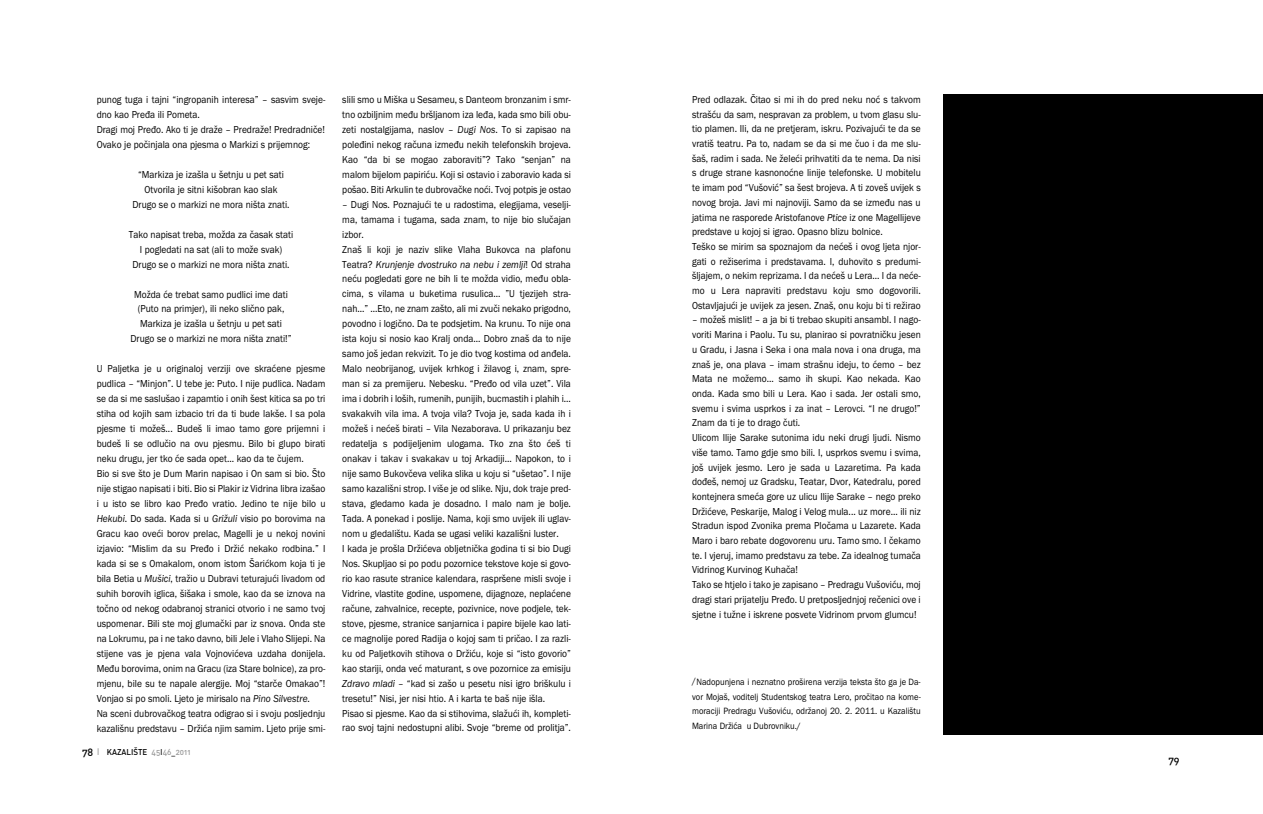
<style>
.page{position:relative;width:1263px;height:814px;background:#fff}
.page>*{position:absolute;margin:0;border:0;box-sizing:border-box;transform-origin:0 0}
.t1{font:10.5px/15px "Franklin Gothic";color:#000;scale:.9 1}
.t2{font:10.5px "DIN Medium Rounded";color:#000}
.t3{font:9.45px/14.7px "Franklin Gothic";color:#000;text-align:justify;scale:.9 1}
.t4{font:8.4px "DIN Medium Rounded";color:#000;scale:.95 1}
.s1{font-style:italic}
.s2{font-size:10.5px}
.s3{font-size:9.45px;color:#969696}
.s4{color:#999}
</style>
<div class="page">
<div style="left:944px;top:94px;width:319px;height:640px;background:#000"></div>
<p class="t1" style="left:97px;top:93px;width:256px">punog tuga i tajni “ingropanih interesa” – sasvim sveje&shy;dno kao Pređa ili Pometa.<br>Dragi moj Pređo. Ako ti je draže – Predraže! Predradniče!<br>Ovako je počinjala ona pjesma o Markizi s prijemnog:</p>
<p class="t1" style="left:132px;top:168px;width:176px;text-align:center">“Markiza je izašla u šetnju u pet sati<br>Otvorila je sitni kišobran kao slak<br>Drugo se o markizi ne mora ništa znati.</p>
<p class="t1" style="left:129px;top:227px;width:184px;text-align:center">Tako napisat treba, možda za časak stati<br>I pogledati na sat (ali to može svak)<br>Drugo se o markizi ne mora ništa znati.</p>
<p class="t1" style="left:130px;top:287px;width:181px;text-align:center">Možda će trebat samo pudlici ime dati (Puto na primjer), ili neko slično pak, Markiza je izašla u šetnju u pet sati Drugo se o markizi ne mora ništa znati!”</p>
<p class="t1" style="left:97px;top:362px;width:256px">U Paljetka je u originaloj verziji ove skraćene pjesme pudlica – “Minjon”. U tebe je: Puto. I nije pudlica. Nadam se da si me saslušao i zapamtio i onih šest kitica sa po tri stiha od kojih sam izbacio tri da ti bude lakše. I sa pola pjesme ti možeš... Budeš li imao tamo gore prijemni i budeš li se odlučio na ovu pjesmu. Bilo bi glupo birati neku drugu, jer tko će sada opet... kao da te čujem.<br>Bio si sve što je Dum Marin napisao i On sam si bio. Što nije stigao napisati i biti. Bio si Plakir iz Vidrina libra izašao i u isto se libro kao Pređo vratio. Jedino te nije bilo u <span class="s1">Hekubi</span>. Do sada. Kada si u <span class="s1">Grižuli</span> visio po borovima na Gracu kao oveći borov prelac, Magelli je u nekoj novini izjavio: “Mislim da su Pređo i Držić nekako rodbina.” I kada si se s Omakalom, onom istom Šarićkom koja ti je bila Betia u <span class="s1">Mušici</span>, tražio u Dubravi teturajući livadom od suhih borovih iglica, šišaka i smole, kao da se iznova na točno od nekog odabranoj stranici otvorio i ne samo tvoj uspomenar. Bili ste moj glumački par iz snova. Onda ste na Lokrumu, pa i ne tako davno, bili Jele i Vlaho Slijepi. Na stijene vas je pjena vala Vojnovićeva uzdaha donijela.<br>Među borovima, onim na Gracu (iza Stare bolnice), za pro&shy;mjenu, bile su te napale alergije. Moj “starče Omakao”!<br>Vonjao si po smoli. Ljeto je mirisalo na <span class="s1">Pino Silvestre</span>.<br>Na sceni dubrovačkog teatra odigrao si i svoju posljednju kazališnu predstavu – Držića njim samim. Ljeto prije smi-</p>
<p class="t4" style="left:82px;top:749px;width:116px"><span class="s2">78</span> <span class="s3">I</span> KAZALIŠTE <span class="s4">45</span>I<span class="s4">46</span>_<span class="s4">2011</span></p>
<p class="t1" style="left:342px;top:93px;width:256px;text-align:justify">slili smo u Miška u Sesameu, s Danteom bronzanim i smr&shy;tno ozbiljnim među bršljanom iza leđa, kada smo bili obu&shy;zeti nostalgijama, naslov – <span class="s1">Dugi Nos</span>. To si zapisao na poleđini nekog računa između nekih telefonskih brojeva.<br>Kao “da bi se mogao zaboraviti”? Tako “senjan” na malom bijelom papiriću. Koji si ostavio i zaboravio kada si pošao. Biti Arkulin te dubrovačke noći. Tvoj potpis je ostao</p>
<p class="t1" style="left:342px;top:197px;width:256px">– Dugi Nos. Poznajući te u radostima, elegijama, veselji&shy;ma, tamama i tugama, sada znam, to nije bio slučajan izbor.<br>Znaš li koji je naziv slike Vlaha Bukovca na plafonu Teatra? <span class="s1">Krunjenje dvostruko na nebu i zemlji</span>! Od straha neću pogledati gore ne bih li te možda vidio, među obla - cima, s vilama u buketima rusulica... ”U tjezijeh stra - nah...” ...Eto, ne znam zašto, ali mi zvuči nekako prigodno, povodno i logično. Da te podsjetim. Na krunu. To nije ona ista koju si nosio kao Kralj onda... Dobro znaš da to nije samo još jedan rekvizit. To je dio tvog kostima od anđela.<br>Malo neobrijanog, uvijek krhkog i žilavog i, znam, spre&shy;man si za premijeru. Nebesku. “Pređo od vila uzet”. Vila ima i dobrih i loših, rumenih, punijih, bucmastih i plahih i... svakakvih vila ima. A tvoja vila? Tvoja je, sada kada ih i možeš i nećeš birati – Vila Nezaborava. U prikazanju bez redatelja s podijeljenim ulogama. Tko zna što ćeš ti onakav i takav i svakakav u toj Arkadiji... Napokon, to i nije samo Bukovčeva velika slika u koju si “ušetao”. I nije samo kazališni strop. I više je od slike. Nju, dok traje pred&shy;stava, gledamo kada je dosadno. I malo nam je bolje.<br>Tada. A ponekad i poslije. Nama, koji smo uvijek ili uglav&shy;nom u gledalištu. Kada se ugasi veliki kazališni luster.<br>I kada je prošla Držićeva obljetnička godina ti si bio Dugi Nos. Skupljao si po podu pozornice tekstove koje si govo&shy;rio kao rasute stranice kalendara, raspršene misli svoje i Vidrine, vlastite godine, uspomene, dijagnoze, neplaćene račune, zahvalnice, recepte, pozivnice, nove podjele, tek&shy;stove, pjesme, stranice sanjarnica i papire bijele kao lati&shy;ce magnolije pored Radija o kojoj sam ti pričao. I za razli&shy;ku od Paljetkovih stihova o Držiću, koje si “isto govorio” kao stariji, onda već maturant, s ove pozornice za emisiju <span class="s1">Zdravo mladi</span> – “kad si zašo u pesetu nisi igro briškulu i tresetu!” Nisi, jer nisi htio. A i karta te baš nije išla.<br>Pisao si pjesme. Kao da si stihovima, slažući ih, kompleti&shy;rao svoj tajni nedostupni alibi. Svoje “breme od prolitja”.</p>
<p class="t1" style="left:692px;top:93px;width:256px">Pred odlazak. Čitao si mi ih do pred neku noć s takvom strašću da sam, nespravan za problem, u tvom glasu slu&shy;tio plamen. Ili, da ne pretjeram, iskru. Pozivajući te da se vratiš teatru. Pa to, nadam se da si me čuo i da me slu&shy;šaš, radim i sada. Ne želeći prihvatiti da te nema. Da nisi s druge strane kasnonoćne linije telefonske. U mobitelu te imam pod “Vušović” sa šest brojeva. A ti zoveš uvijek s novog broja. Javi mi najnoviji. Samo da se između nas u jatima ne rasporede Aristofanove <span class="s1">Ptice</span> iz one Magellijeve predstave u kojoj si igrao. Opasno blizu bolnice.<br>Teško se mirim sa spoznajom da nećeš i ovog ljeta njor&shy;gati o režiserima i predstavama. I, duhovito s predumi&shy;šljajem, o nekim reprizama. I da nećeš u Lera... I da neće&shy;mo u Lera napraviti predstavu koju smo dogovorili.<br>Ostavljajući je uvijek za jesen. Znaš, onu koju bi ti režirao</p>
<p class="t1" style="left:692px;top:313px;width:256px">– možeš mislit! – a ja bi ti trebao skupiti ansambl. I nago&shy;voriti Marina i Paolu. Tu su, planirao si povratničku jesen u Gradu, i Jasna i Seka i ona mala nova i ona druga, ma znaš je, ona plava – imam strašnu ideju, to ćemo – bez Mata ne možemo... samo ih skupi. Kao nekada. Kao onda. Kada smo bili u Lera. Kao i sada. Jer ostali smo, svemu i svima usprkos i za inat – Lerovci. “I ne drugo!” Znam da ti je to drago čuti.<br>Ulicom Ilije Sarake sutonima idu neki drugi ljudi. Nismo više tamo. Tamo gdje smo bili. I, usprkos svemu i svima, još uvijek jesmo. Lero je sada u Lazaretima. Pa kada dođeš, nemoj uz Gradsku, Teatar, Dvor, Katedralu, pored kontejnera smeća gore uz ulicu Ilije Sarake – nego preko Držićeve, Peskarije, Malog i Velog mula... uz more... ili niz Stradun ispod Zvonika prema Pločama u Lazarete. Kada Maro i baro rebate dogovorenu uru. Tamo smo. I čekamo te. I vjeruj, imamo predstavu za tebe. Za idealnog tumača Vidrinog Kurvinog Kuhača!<br>Tako se htjelo i tako je zapisano – Predragu Vušoviću, moj dragi stari prijatelju Pređo. U pretposljednjoj rečenici ove i sjetne i tužne i iskrene posvete Vidrinom prvom glumcu!</p>
<p class="t3" style="left:692px;top:675px;width:256px">/Nadopunjena i neznatno proširena verzija teksta što ga je Da&shy;vor Mojaš, voditelj Studentskog teatra Lero, pročitao na kome&shy;moraciji Predragu Vušoviću, održanoj 20. 2. 2011. u Kazalištu Marina Držića u Dubrovniku./</p>
<p class="t2" style="left:1168px;top:757px;width:13px">79</p>
</div>
